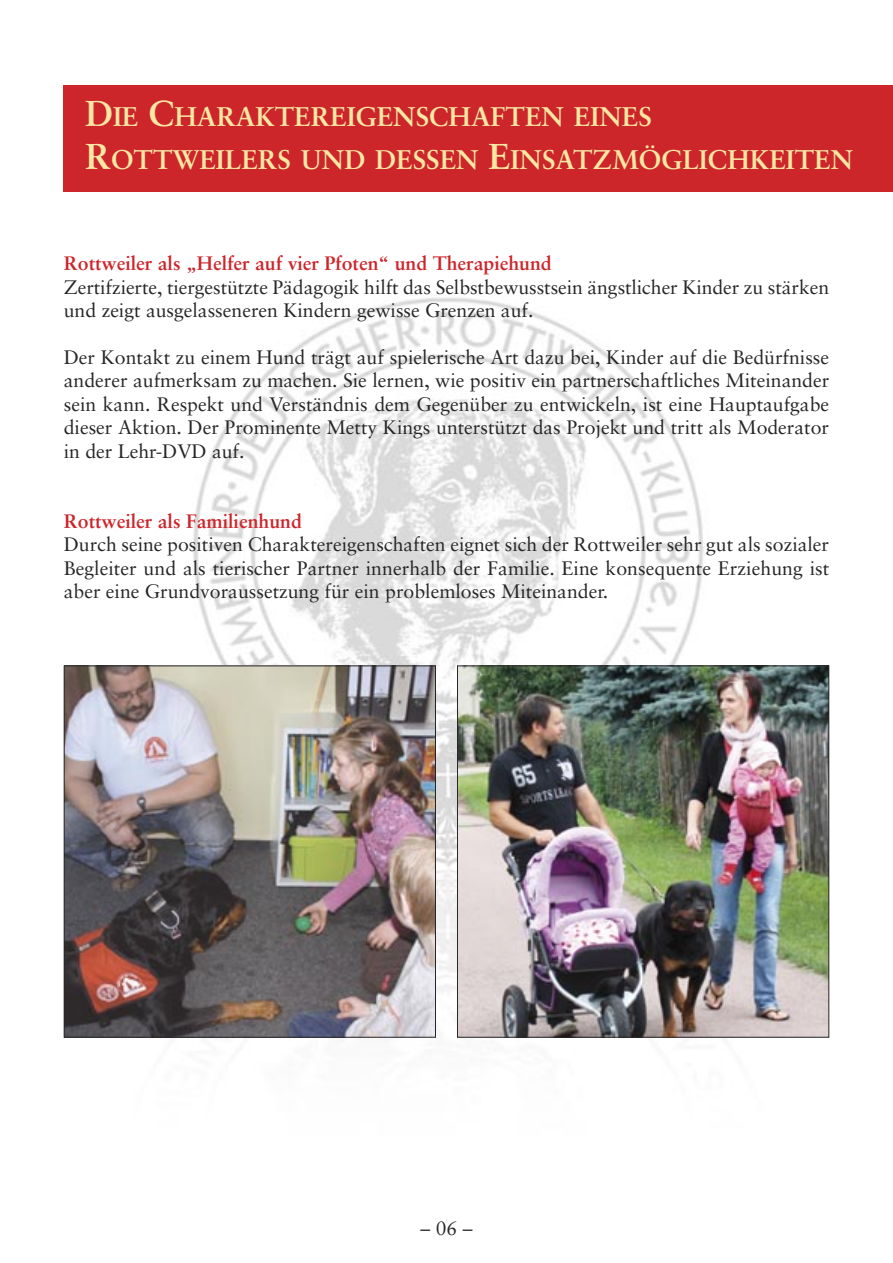
<style>
.page{position:relative;width:893px;height:1263px;background:#fff}
.page>*{position:absolute;margin:0;border:0;box-sizing:border-box;transform-origin:0 0}
.t1{font:700 27px/43.3px "Sabon";color:#f9e7a4}
.t2{font:19.5px/23.4px "Sabon";color:#272627;text-align:justify}
.t3{font:700 19.5px "Sabon";color:#cc262b}
.s1{font-size:36px}
</style>
<div class="page">
<img style="left:63px;top:85px;width:830px;height:953px">
<div style="left:64px;top:85px;width:829px;height:106px;background:#cc262b"></div>
<img style="left:66px;top:667px;width:368px;height:368px">
<div style="left:64px;top:665px;width:372px;height:372px;border:1px solid #272627"></div>
<img style="left:459px;top:667px;width:368px;height:368px">
<div style="left:457px;top:665px;width:372px;height:372px;border:1px solid #272627"></div>
<h1 class="t1" style="left:85px;top:97px;width:770px"><span class="s1">D</span>IE <span class="s1">C</span>HARAKTEREIGENSCHAFTEN EINES<br><span class="s1">R</span>OTTWEILERS UND DESSEN <span class="s1">E</span>INSATZMÖGLICHKEITEN</h1>
<p class="t3" style="left:64px;top:255px;width:489px">Rottweiler als „Helfer auf vier Pfoten“ und Therapiehund</p>
<p class="t2" style="left:64px;top:277px;width:767px">Zertifzierte, tiergestützte Pädagogik hilft das Selbstbewusstsein ängstlicher Kinder zu stärken und zeigt ausgelasseneren Kindern gewisse Grenzen auf.</p>
<p class="t2" style="left:64px;top:347px;width:767px">Der Kontakt zu einem Hund trägt auf spielerische Art dazu bei, Kinder auf die Bedürfnisse anderer aufmerksam zu machen. Sie lernen, wie positiv ein partnerschaftliches Miteinander sein kann. Respekt und Verständnis dem Gegenüber zu entwickeln, ist eine Hauptaufgabe dieser Aktion. Der Prominente Metty Kings unterstützt das Projekt und tritt als Moderator in der Lehr-DVD auf.</p>
<p class="t3" style="left:64px;top:513px;width:240px">Rottweiler als Familienhund</p>
<p class="t2" style="left:64px;top:535px;width:767px">Durch seine positiven Charaktereigenschaften eignet sich der Rottweiler sehr gut als sozialer Begleiter und als tierischer Partner innerhalb der Familie. Eine konsequente Erziehung ist aber eine Grundvoraussetzung für ein problemloses Miteinander.</p>
<p class="t2" style="left:420px;top:1218px;width:53px">– 06 –</p>
</div>
